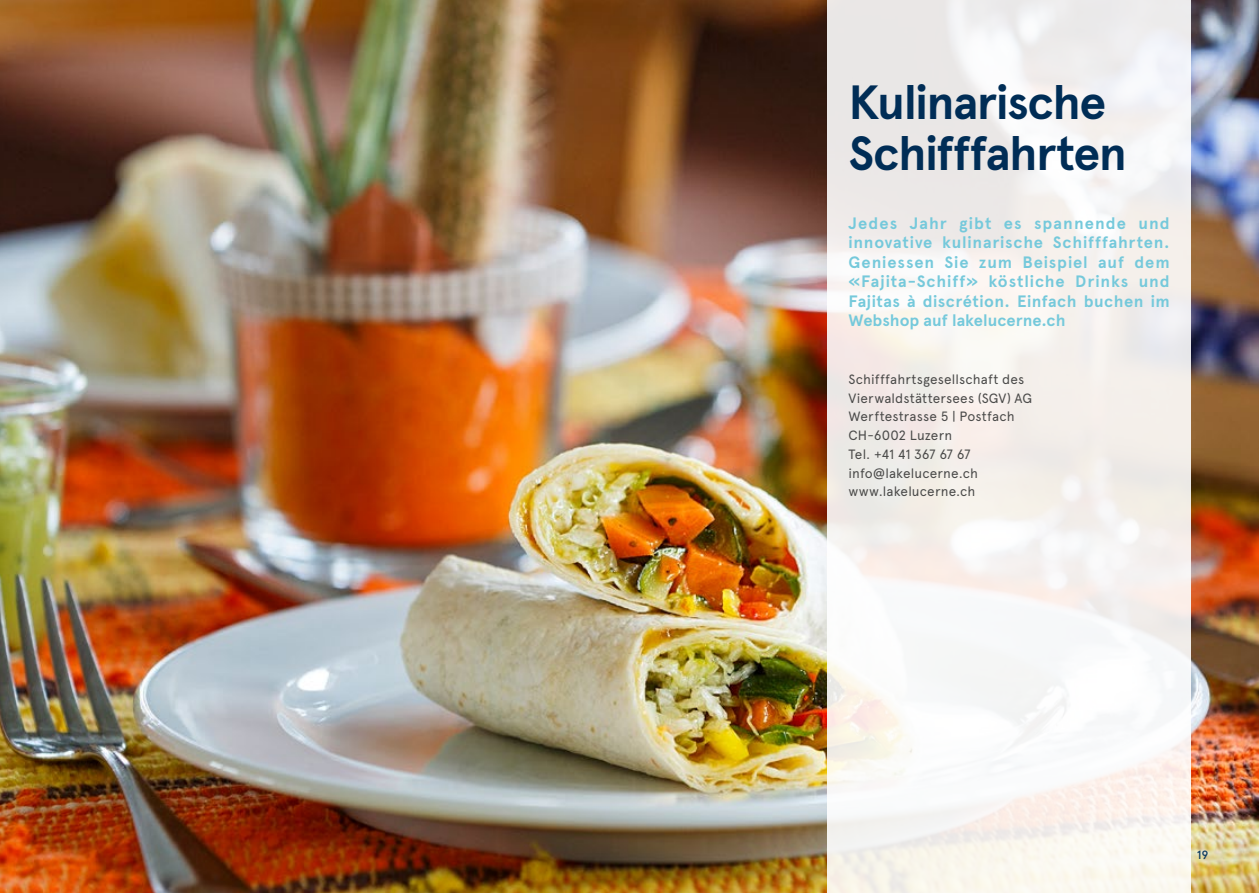
<style>
.page{position:relative;width:1259px;height:893px;background:#fff}
.page>*{position:absolute;margin:0;border:0;box-sizing:border-box;transform-origin:0 0}
.t1{font:700 48px/51px "Apercu Pro";letter-spacing:-.03em;color:#002d56}
.t2{font:700 16.5px/19.5px "Apercu Pro";letter-spacing:.02em;color:#75c9db;text-align:justify}
.t3{font:13.5px/18.8px "Apercu Pro";letter-spacing:.01em;color:#4a4a49}
.t4{font:500 12px "Apercu Pro";color:#0c3a5e}
</style>
<div class="page">
<img style="left:0;top:0;width:1259px;height:893px">
<svg style="left:827px;top:0;width:364px;height:893px;fill:#f5f1ed"></svg>
<h1 class="t1" style="left:848px;top:76px;width:280px">Kulinarische<br>Schifffahrten</h1>
<p class="t2" style="left:848px;top:213px;width:323px">Jedes Jahr gibt es spannende und innovative kulinarische Schifffahrten.<br>Geniessen Sie zum Beispiel auf dem «Fajita-Schiff» köstliche Drinks und Fajitas à discrétion. Einfach buchen im Webshop auf lakelucerne.ch</p>
<p class="t3" style="left:848px;top:369px;width:185px">Schifffahrtsgesellschaft des<br>Vierwaldstättersees (SGV) AG<br>Werftestrasse 5 | Postfach<br>CH-6002 Luzern<br>Tel. +41 41 367 67 67 info@lakelucerne.ch www.lakelucerne.ch</p>
<p class="t4" style="left:1196px;top:846px;width:13px">19</p>
</div>
